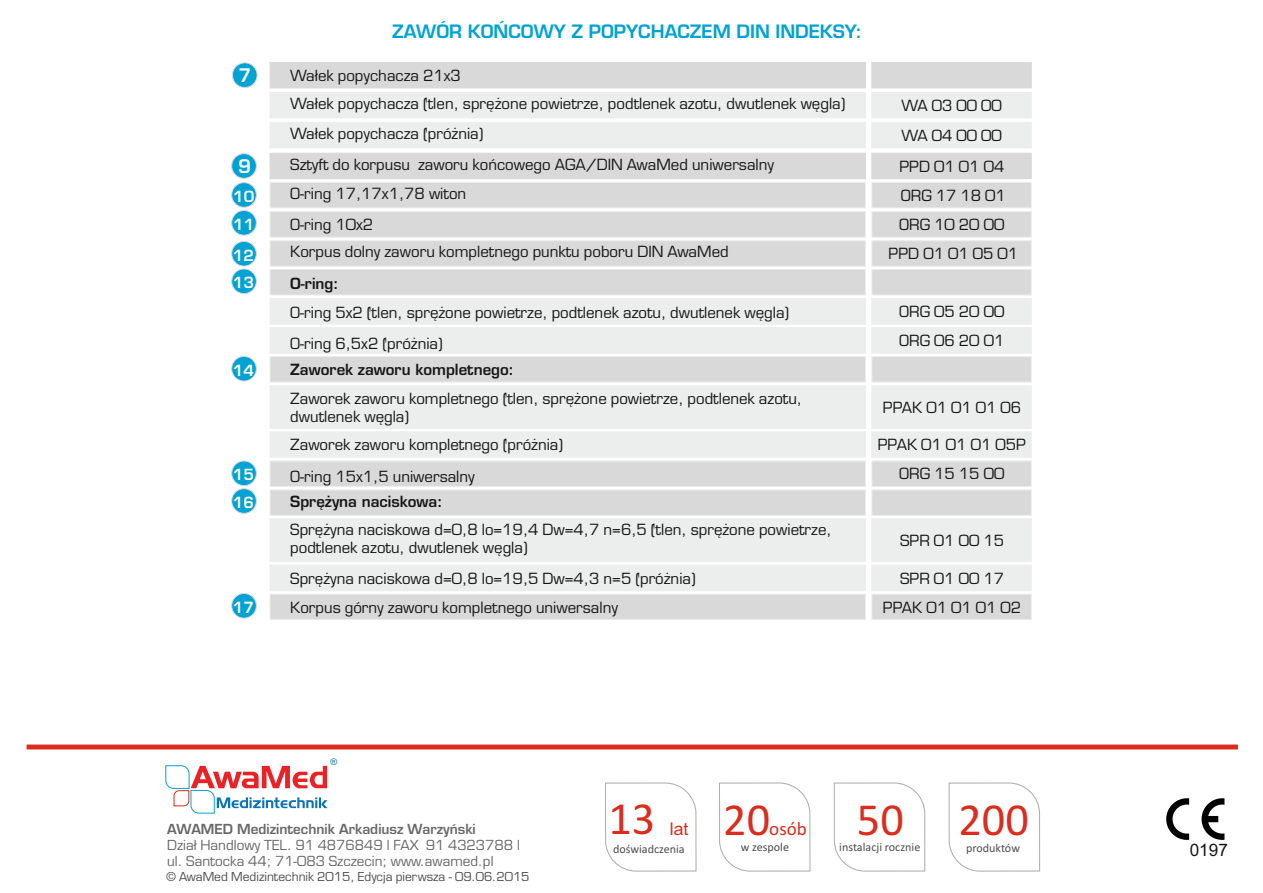
<style>
.page{position:relative;width:1263px;height:893px;background:#fff}
.page>*{position:absolute;margin:0;border:0;box-sizing:border-box;transform-origin:0 0}
.t1{font:46.2px "Calibri";color:#dd2b1c}
.t2{font:19.2px "Calibri";color:#dd2b1c}
.t3{font:700 18.3px "Euromode";color:#fff}
.t4{font:700 18px "Euromode";color:#00a3d4}
.t5{font:17.55px "Arial";color:#dd2b1c}
.t6{font:17.25px "Arial";color:#151616}
.t7{font:15px/29.1px "Euromode";color:#151616}
.t8{font:700 15px "Euromode";color:#151616}
.t9{font:700 15px/27.6px "Euromode";color:#fff}
.t10{font:13.5px/16.2px "Euromode";color:#686868}
.t11{font:700 13.5px "Euromode";color:#686868}
.t12{font:12.15px "Calibri";color:#4e4e4d}
.t13{font:12px "Euromode";color:#4e4e4d}
.t14{font:9.15px "Arial";color:#0a73ba}
</style>
<div class="page">
<div style="left:231px;top:210px;width:26px;height:26px;background:#00a3d4;border:1px solid #d9d9da;border-radius:50%"></div>
<div style="left:231px;top:182px;width:26px;height:26px;background:#00a3d4;border:1px solid #d9d9da;border-radius:50%"></div>
<div style="left:231px;top:241px;width:26px;height:25px;background:#00a3d4;border:1px solid #d9d9da;border-radius:50%"></div>
<div style="left:231px;top:269px;width:26px;height:25px;background:#00a3d4;border:1px solid #d9d9da;border-radius:50%"></div>
<div style="left:231px;top:356px;width:26px;height:25px;background:#00a3d4;border:1px solid #d9d9da;border-radius:50%"></div>
<div style="left:231px;top:461px;width:26px;height:25px;background:#00a3d4;border:1px solid #d9d9da;border-radius:50%"></div>
<div style="left:231px;top:488px;width:26px;height:26px;background:#00a3d4;border:1px solid #d9d9da;border-radius:50%"></div>
<div style="left:231px;top:593px;width:26px;height:26px;background:#00a3d4;border:1px solid #d9d9da;border-radius:50%"></div>
<svg style="left:269px;top:62px;width:763px;height:558px;background:#e5e5e6"></svg>
<div style="left:232px;top:62px;width:26px;height:26px;background:#00a3d4;border:1px solid #d9d9da;border-radius:50%"></div>
<div style="left:231px;top:153px;width:26px;height:26px;background:#00a3d4;border:1px solid #d9d9da;border-radius:50%"></div>
<svg style="left:26px;top:744px;width:1212px;height:6px;background:#e25145"></svg>
<svg style="left:165px;top:765px;width:162px;height:49px"></svg>
<svg style="left:833px;top:782px;width:93px;height:90px"></svg>
<svg style="left:719px;top:782px;width:92px;height:90px"></svg>
<svg style="left:605px;top:782px;width:92px;height:90px"></svg>
<svg style="left:948px;top:782px;width:93px;height:90px"></svg>
<svg style="left:1166px;top:798px;width:23px;height:42px"></svg>
<svg style="left:1201px;top:798px;width:23px;height:42px"></svg>
<p class="t4" style="left:392px;top:24px;width:471px">ZAWÓR KOŃCOWY Z POPYCHACZEM DIN INDEKSY:</p>
<p class="t3" style="left:238px;top:68px;width:14px">7</p>
<p class="t7" style="left:290px;top:62px;width:557px;line-height:28.5px">Wałek popychacza 21x3<br>Wałek popychacza (tlen, sprężone powietrze, podtlenek azotu, dwutlenek węgla)</p>
<p class="t7" style="left:290px;top:120px;width:195px">Wałek popychacza (próżnia)</p>
<p class="t3" style="left:238px;top:159px;width:14px">9</p>
<p class="t7" style="left:290px;top:151px;width:485px">Sztyft do korpusu zaworu końcowego AGA/DIN AwaMed uniwersalny</p>
<p class="t9" style="left:233px;top:184px;width:23px">10</p>
<p class="t9" style="left:233px;top:212px;width:23px">11</p>
<p class="t7" style="left:290px;top:180px;width:178px;line-height:30.8px">O-ring 17,17x1,78 witon<br>O-ring 10x2</p>
<p class="t9" style="left:233px;top:243px;width:23px">12<br>13</p>
<p class="t7" style="left:290px;top:239px;width:440px">Korpus dolny zaworu kompletnego punktu poboru DIN AwaMed</p>
<p class="t8" style="left:290px;top:277px;width:50px">O-ring:</p>
<p class="t7" style="left:901px;top:93px;width:102px">WA 03 00 00<br>WA 04 00 00</p>
<p class="t7" style="left:888px;top:153px;width:131px;text-align:center">PPD 01 01 04<br>ORG 17 18 01<br>ORG 10 20 00<br>PPD 01 01 05 01</p>
<p class="t7" style="left:290px;top:300px;width:500px">O-ring 5x2 (tlen, sprężone powietrze, podtlenek azotu, dwutlenek węgla)</p>
<p class="t7" style="left:290px;top:330px;width:154px">O-ring 6,5x2 (próżnia)</p>
<p class="t7" style="left:899px;top:299px;width:107px">ORG 05 20 00<br>ORG 06 20 01</p>
<p class="t9" style="left:233px;top:358px;width:23px">14</p>
<p class="t8" style="left:290px;top:363px;width:225px">Zaworek zaworu kompletnego:</p>
<p class="t7" style="left:290px;top:391px;width:513px;line-height:18px">Zaworek zaworu kompletnego (tlen, sprężone powietrze, podtlenek azotu, dwutlenek węgla)</p>
<p class="t7" style="left:290px;top:431px;width:274px">Zaworek zaworu kompletnego (próżnia)</p>
<p class="t7" style="left:883px;top:394px;width:140px">PPAK 01 01 01 06</p>
<p class="t7" style="left:878px;top:432px;width:150px">PPAK 01 01 01 05P</p>
<p class="t9" style="left:233px;top:462px;width:23px">15<br>16</p>
<p class="t7" style="left:290px;top:463px;width:186px">O-ring 15x1,5 uniwersalny</p>
<p class="t8" style="left:290px;top:496px;width:154px">Sprężyna naciskowa:</p>
<p class="t7" style="left:899px;top:461px;width:107px">ORG 15 15 00</p>
<p class="t9" style="left:233px;top:595px;width:23px">17</p>
<p class="t7" style="left:290px;top:522px;width:543px;line-height:18px">Sprężyna naciskowa d=0,8 lo=19,4 Dw=4,7 n=6,5 (tlen, sprężone powietrze, podtlenek azotu, dwutlenek węgla)</p>
<p class="t7" style="left:290px;top:565px;width:407px;line-height:28.7px">Sprężyna naciskowa d=0,8 lo=19,5 Dw=4,3 n=5 (próżnia)<br>Korpus górny zaworu kompletnego uniwersalny</p>
<p class="t7" style="left:900px;top:527px;width:106px">SPR 01 00 15</p>
<p class="t7" style="left:900px;top:565px;width:106px">SPR 01 00 17</p>
<p class="t7" style="left:883px;top:594px;width:140px">PPAK 01 01 01 02</p>
<p class="t14" style="left:331px;top:759px;width:8px">®</p>
<p class="t11" style="left:167px;top:823px;width:310px">AWAMED Medizintechnik Arkadiusz Warzyński</p>
<p class="t10" style="left:167px;top:838px;width:253px">Dział Handlowy TEL. 91 4876849 | FAX</p>
<p class="t10" style="left:167px;top:838px;width:355px;text-indent:258px">91 4323788 | ul. Santocka 44; 71-083 Szczecin; www.awamed.pl</p>
<p class="t13" style="left:166px;top:872px;width:365px">© AwaMed Medizintechnik 2015, Edycja pierwsza - 09.06.2015</p>
<h1 class="t1" style="left:608px;top:800px;width:48px">13</h1>
<p class="t5" style="left:670px;top:822px;width:20px">lat</p>
<p class="t12" style="left:613px;top:844px;width:73px">doświadczenia</p>
<h1 class="t1" style="left:723px;top:800px;width:48px">20</h1>
<p class="t2" style="left:769px;top:820px;width:39px">osób</p>
<p class="t12" style="left:741px;top:842px;width:50px">w zespole</p>
<h1 class="t1" style="left:857px;top:801px;width:48px">50</h1>
<p class="t12" style="left:839px;top:841px;width:83px">instalacji rocznie</p>
<h1 class="t1" style="left:958px;top:801px;width:72px">200</h1>
<p class="t12" style="left:966px;top:843px;width:55px">produktów</p>
<p class="t6" style="left:1190px;top:843px;width:40px">0197</p>
</div>
